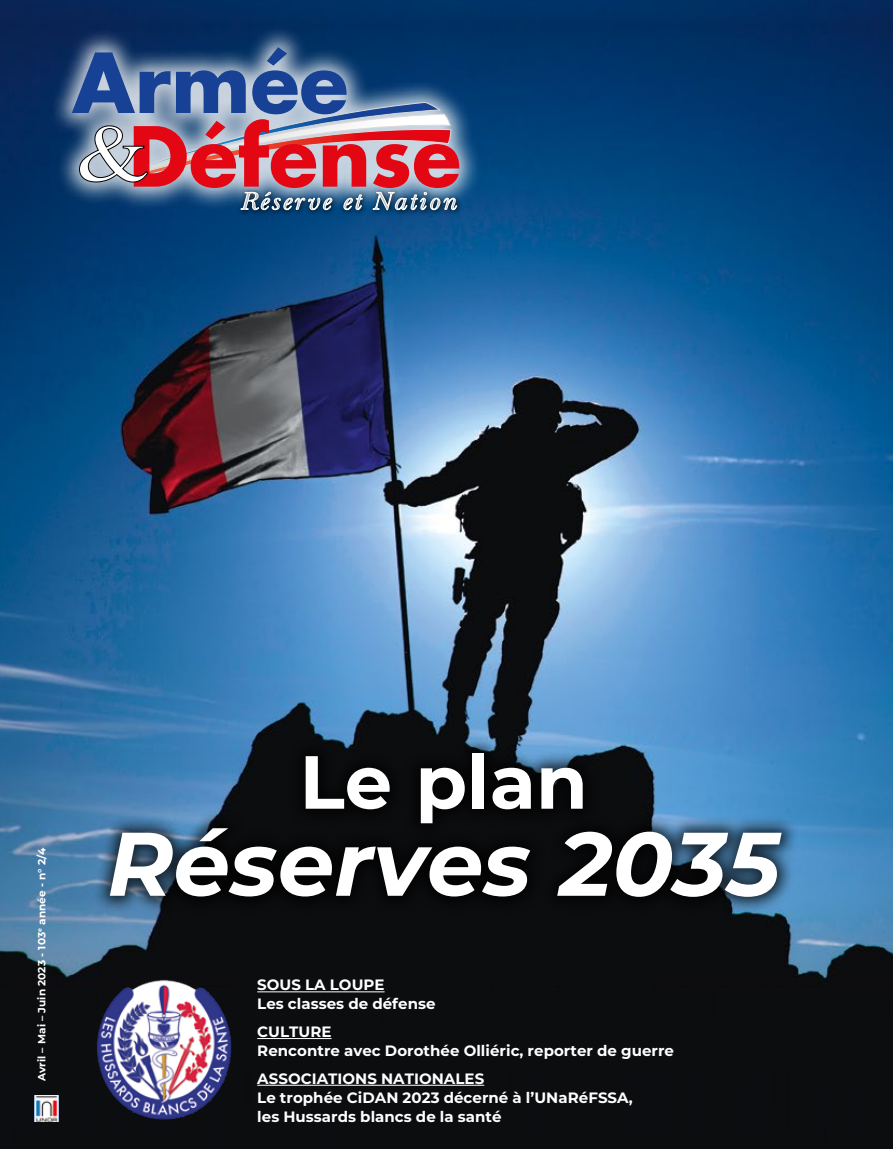
<style>
.page{position:relative;width:893px;height:1149px;background:#fff}
.page>*{position:absolute;margin:0;border:0;box-sizing:border-box;transform-origin:0 0}
.t1{font:italic 700 90px "Montserrat";color:#fff}
.t2{font:700 80.25px/73.7px "Futura";color:#e30613}
.t3{font:700 75px "Montserrat";color:#fff}
.t4{font:italic 25.8px "New Baskerville";letter-spacing:.1em;color:#c6c6c6}
.t5{font:700 15px/19px "Montserrat";letter-spacing:.005em;color:#fff}
.t6{font:700 10.5px "Montserrat";color:#fff}
.s1{color:#164194}
.s2{font-family:"Times";font-weight:400;font-size:81.3px;color:#fff}
</style>
<div class="page">
<img style="left:0;top:0;width:893px;height:1148px">
<div style="left:49px;top:24px;width:433px;height:187px;background:#fff;opacity:.79"></div>
<svg style="left:140px;top:102px;width:311px;height:75px;background:#bcb9c7"></svg>
<img style="left:232px;top:180px;width:235px;height:45px">
<svg style="left:240px;top:191px;width:93px;height:19px;background:#5c7a95"></svg>
<svg style="left:343px;top:194px;width:21px;height:16px"></svg>
<svg style="left:372px;top:191px;width:86px;height:20px;background:#5a7c98"></svg>
<div style="left:93px;top:735px;width:706px;height:179px;background:#000;opacity:.75"></div>
<img style="left:93px;top:975px;width:142px;height:146px">
<img style="left:35px;top:1095px;width:23px;height:26px">
<hr style="left:257px;top:991px;width:128px;height:1px;background:#fff">
<hr style="left:257px;top:1037px;width:75px;height:1px;background:#fff">
<hr style="left:257px;top:1084px;width:227px;height:1px;background:#fff">
<h2 class="t2" style="left:72px;top:45px;width:390px"><span class="s1">Armée </span><span class="s2">&amp;</span>Défense</h2>
<h3 class="t4" style="left:240px;top:186px;width:217px">Réserve et Nation</h3>
<p class="t6" style="left:34px;top:1080px;width:235px;rotate:-90deg">Avril – Mai – Juin 2023 - 103<sup>e</sup> année - n° 2/4</p>
<h3 class="t3" style="left:299px;top:727px;width:290px">Le plan</h3>
<h1 class="t1" style="left:107px;top:798px;width:674px">Réserves 2035</h1>
<p class="t5" style="left:257px;top:974px;width:180px">SOUS LA LOUPE<br>Les classes de défense</p>
<p class="t5" style="left:257px;top:1021px;width:418px">CULTURE<br>Rencontre avec Dorothée Olliéric, reporter de guerre</p>
<p class="t5" style="left:257px;top:1067px;width:377px">ASSOCIATIONS NATIONALES<br>Le trophée CiDAN 2023 décerné à l’UNaRéFSSA, les Hussards blancs de la santé</p>
</div>
